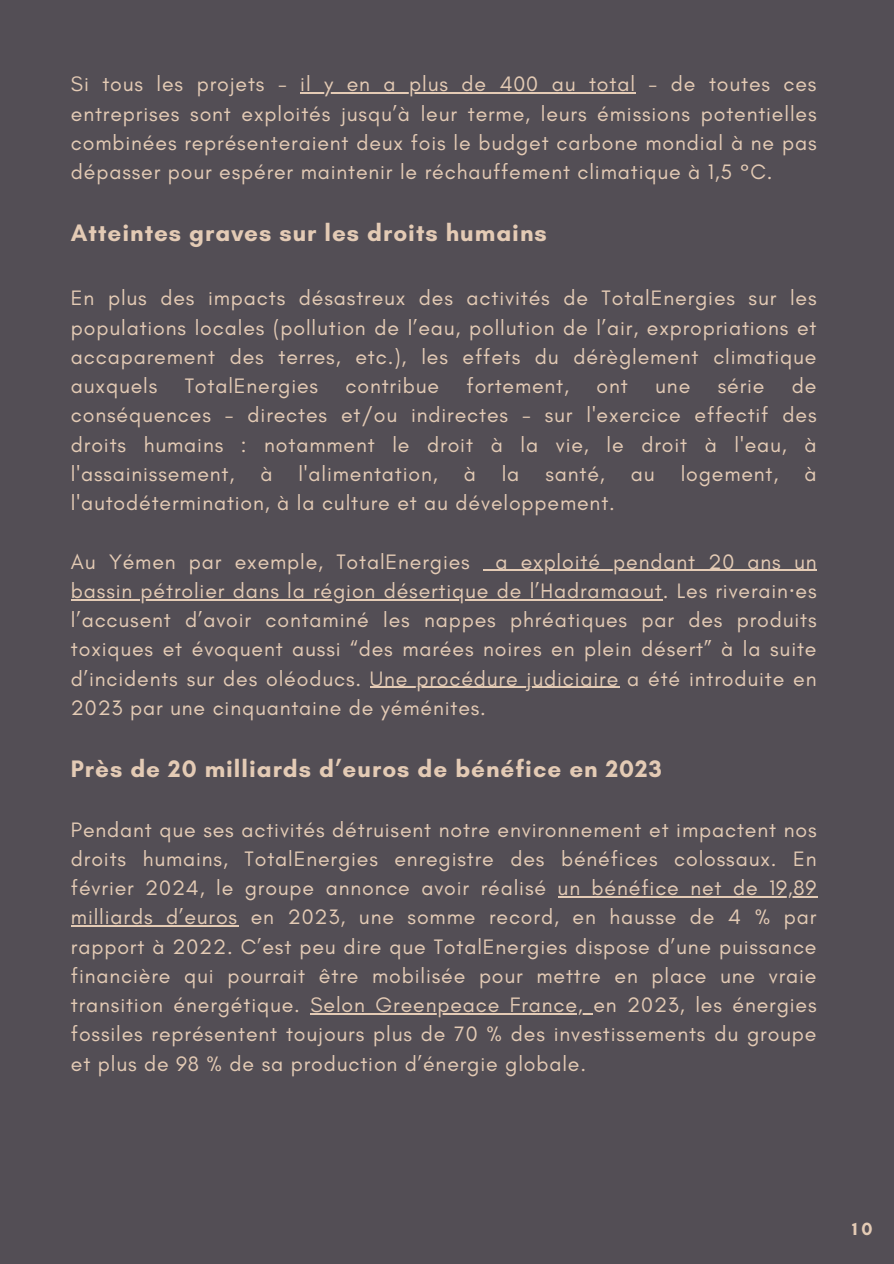
<style>
.page{position:relative;width:894px;height:1264px;background:#fff}
.page>*{position:absolute;margin:0;border:0;box-sizing:border-box;transform-origin:0 0}
.t1{font:700 24.3px "Glacial Indifference";letter-spacing:.04em;color:#e4cbb5}
.t2{font:21.3px/29.2px "Glacial Indifference";letter-spacing:.04em;color:#e4cbb5;text-align:justify}
.t3{font:700 18px "Glacial Indifference";color:#e4cbb5}
.s1{font-family:"Noto Sans"}
</style>
<div class="page">
<div style="left:0;top:0;width:893px;height:1263px;background:#534e55"></div>
<hr style="left:300px;top:92px;width:335px;height:2px;background:#e4cbb5">
<svg style="left:483px;top:569px;width:12px;height:2px"></svg>
<hr style="left:495px;top:569px;width:322px;height:2px;background:#e4cbb5">
<hr style="left:71px;top:599px;width:591px;height:1px;background:#e4cbb5">
<hr style="left:370px;top:686px;width:249px;height:2px;background:#e4cbb5">
<hr style="left:557px;top:896px;width:260px;height:1px;background:#e4cbb5">
<hr style="left:71px;top:925px;width:167px;height:1px;background:#e4cbb5">
<hr style="left:310px;top:1013px;width:283px;height:1px;background:#e4cbb5">
<p class="t2" style="left:71px;top:69px;width:747px">Si tous les projets - il y en a plus de 400 au total - de toutes ces entreprises sont exploités jusqu’à leur terme, leurs émissions potentielles combinées représenteraient deux fois le budget carbone mondial à ne pas dépasser pour espérer maintenir le réchauffement climatique à 1,5 °C.</p>
<p class="t1" style="left:71px;top:218px;width:477px">Atteintes graves sur les droits humains</p>
<p class="t2" style="left:71px;top:283px;width:747px">En plus des impacts désastreux des activités de TotalEnergies sur les populations locales (pollution de l’eau, pollution de l’air, expropriations et accaparement des terres, etc.), les effets du dérèglement climatique auxquels</p>
<p class="t2" style="left:71px;top:371px;width:747px;text-indent:720px">de conséquences - directes et/ou indirectes - sur l'exercice effectif des droits humains : notamment le droit à la vie, le droit à l'eau, à l'assainissement, à l'alimentation, à la santé, au logement, à l'autodétermination, à la culture et au développement.</p>
<p class="t2" style="left:71px;top:546px;width:747px">Au Yémen par exemple, TotalEnergies a exploité pendant 20 ans un bassin pétrolier dans la région désertique de l’Hadramaout. Les riverain<span class="s1">·</span>es l’accusent d’avoir contaminé les nappes phréatiques par des produits toxiques et évoquent aussi “des marées noires en plein désert” à la suite d’incidents sur des oléoducs. Une procédure judiciaire a été introduite en 2023 par une cinquantaine de yéménites.</p>
<p class="t1" style="left:71px;top:753px;width:592px">Près de 20 milliards d’euros de bénéfice en 2023</p>
<p class="t2" style="left:185px;top:371px;width:135px">TotalEnergies</p>
<p class="t2" style="left:345px;top:371px;width:95px">contribue</p>
<p class="t2" style="left:466px;top:371px;width:104px">fortement,</p>
<p class="t2" style="left:596px;top:371px;width:33px">ont</p>
<p class="t2" style="left:655px;top:371px;width:36px">une</p>
<p class="t2" style="left:717px;top:371px;width:48px">série</p>
<p class="t2" style="left:71px;top:814px;width:747px">Pendant que ses activités détruisent notre environnement et impactent nos droits humains, TotalEnergies enregistre des bénéfices colossaux. En février 2024, le groupe annonce avoir réalisé un bénéfice net de 19,89 milliards d’euros en 2023, une somme record, en hausse de 4 % par rapport à 2022. C’est peu dire que TotalEnergies dispose d’une puissance financière qui pourrait être mobilisée pour mettre en place une vraie transition énergétique. Selon Greenpeace France, en 2023, les énergies fossiles représentent toujours plus de 70 % des investissements du groupe et plus de 98 % de sa production d’énergie globale.</p>
<p class="t3" style="left:851px;top:1218px;width:22px">10</p>
</div>
